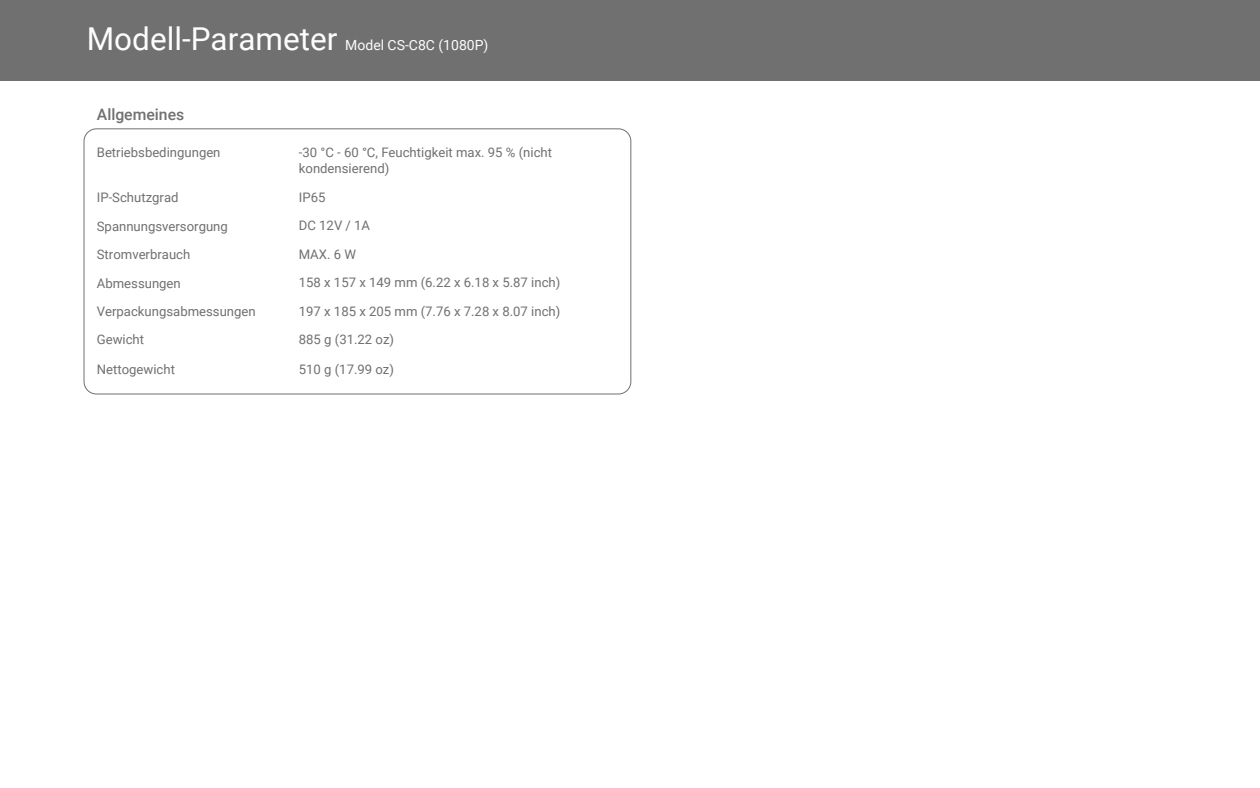
<style>
.page{position:relative;width:1260px;height:788px;background:#fff}
.page>*{position:absolute;margin:0;border:0;box-sizing:border-box;transform-origin:0 0}
.t1{font:31.5px "Roboto";color:#fcfdfd}
.t2{font:500 15.75px "Roboto";color:#717071}
.t3{font:14px "Roboto";color:#fcfdfd}
.t4{font:13.12px/15.8px "Roboto";color:#717071}
</style>
<div class="page">
<div style="left:84px;top:128px;width:547px;height:266px;border:1px solid #717071;border-radius:12px"></div>
<div style="left:0;top:0;width:1260px;height:80px;background:#717071"></div>
<h1 class="t1" style="left:87px;top:16px;width:252px">Modell-Parameter</h1>
<p class="t3" style="left:345px;top:35px;width:145px">Model CS-C8C (1080P)</p>
<p class="t2" style="left:97px;top:103px;width:89px">Allgemeines</p>
<p class="t4" style="left:97px;top:144px;width:125px">Betriebsbedingungen</p>
<p class="t4" style="left:299px;top:144px;width:255px">-30 °C - 60 °C, Feuchtigkeit max. 95 % (nicht kondensierend)</p>
<p class="t4" style="left:97px;top:189px;width:83px">IP-Schutzgrad</p>
<p class="t4" style="left:299px;top:189px;width:28px">IP65</p>
<p class="t4" style="left:97px;top:218px;width:133px">Spannungsversorgung</p>
<p class="t4" style="left:299px;top:217px;width:73px">DC 12V / 1A</p>
<p class="t4" style="left:97px;top:246px;width:95px">Stromverbrauch</p>
<p class="t4" style="left:299px;top:246px;width:59px">MAX. 6 W</p>
<p class="t4" style="left:97px;top:275px;width:85px">Abmessungen</p>
<p class="t4" style="left:299px;top:274px;width:263px">158 x 157 x 149 mm (6.22 x 6.18 x 5.87 inch)</p>
<p class="t4" style="left:97px;top:303px;width:160px">Verpackungsabmessungen</p>
<p class="t4" style="left:299px;top:303px;width:263px">197 x 185 x 205 mm (7.76 x 7.28 x 8.07 inch)</p>
<p class="t4" style="left:97px;top:331px;width:49px">Gewicht</p>
<p class="t4" style="left:299px;top:331px;width:97px">885 g (31.22 oz)</p>
<p class="t4" style="left:97px;top:360px;width:80px">Nettogewicht</p>
<p class="t4" style="left:299px;top:360px;width:97px">510 g (17.99 oz)</p>
</div>
